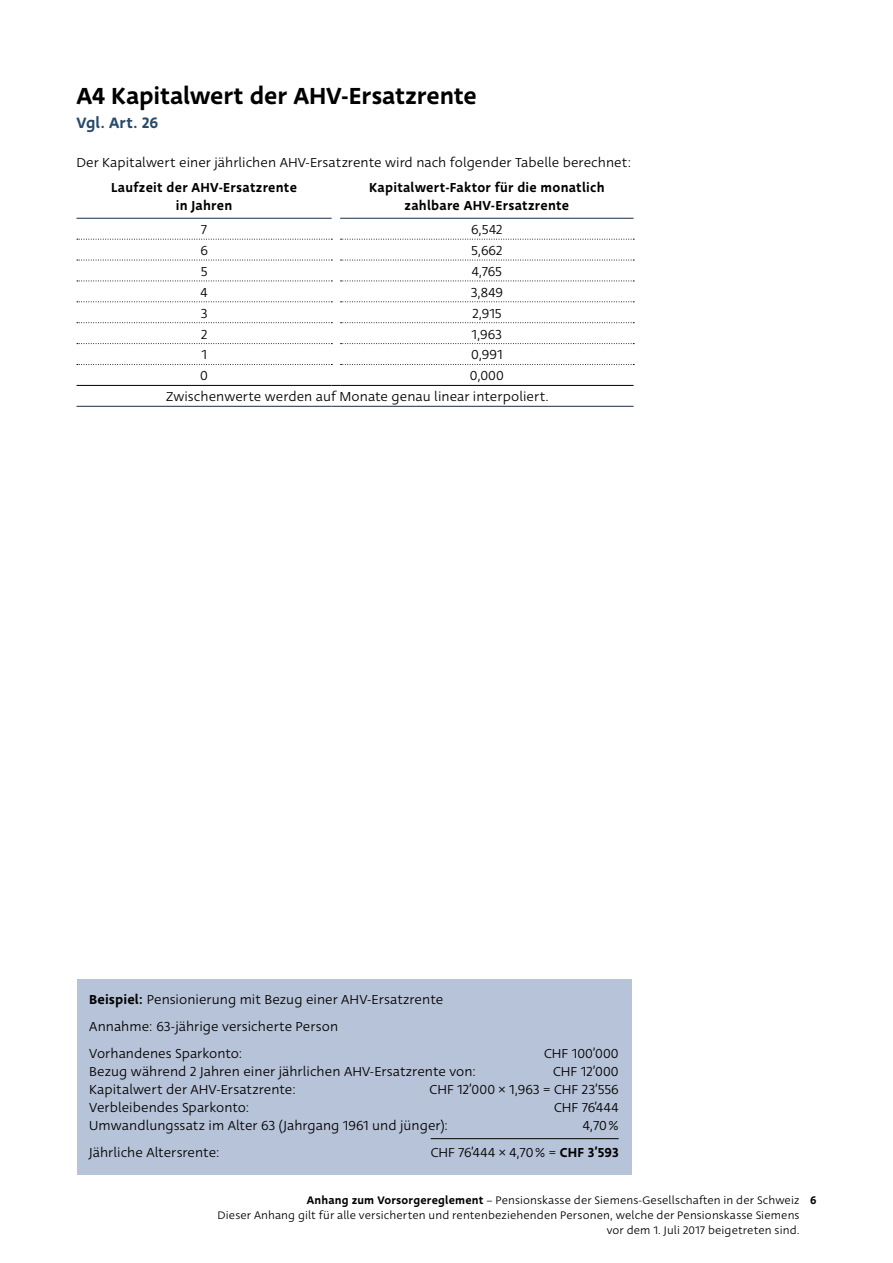
<style>
.page{position:relative;width:893px;height:1263px;background:#fff}
.page>*{position:absolute;margin:0;border:0;box-sizing:border-box;transform-origin:0 0}
.t1{font:500 25.5px "Deva Ideal";letter-spacing:-.005em;color:#000}
.t2{font:500 16.5px "Deva Ideal";letter-spacing:.005em;color:#274969}
.t3{font:14.25px/27px "Deva Ideal";letter-spacing:.005em;color:#000}
.t4{font:500 14.25px/18px "Deva Ideal";letter-spacing:.02em;color:#000;text-align:center}
.t5{font:12px "Deva Ideal";letter-spacing:.01em;color:#000}
.s1{font-weight:500}
</style>
<div class="page">
<svg style="left:77px;top:239px;width:255px;height:1px"></svg>
<svg style="left:341px;top:239px;width:293px;height:1px"></svg>
<svg style="left:77px;top:260px;width:255px;height:1px"></svg>
<svg style="left:341px;top:260px;width:293px;height:1px"></svg>
<svg style="left:77px;top:281px;width:255px;height:1px"></svg>
<svg style="left:341px;top:281px;width:293px;height:1px"></svg>
<svg style="left:77px;top:301px;width:255px;height:1px"></svg>
<svg style="left:341px;top:301px;width:293px;height:1px"></svg>
<svg style="left:77px;top:322px;width:255px;height:1px"></svg>
<svg style="left:341px;top:322px;width:293px;height:1px"></svg>
<svg style="left:77px;top:343px;width:255px;height:1px"></svg>
<svg style="left:341px;top:343px;width:293px;height:1px"></svg>
<svg style="left:77px;top:364px;width:255px;height:1px"></svg>
<svg style="left:341px;top:364px;width:293px;height:1px"></svg>
<hr style="left:77px;top:385px;width:255px;height:1px;background:#000">
<hr style="left:340px;top:385px;width:294px;height:1px;background:#000">
<hr style="left:77px;top:218px;width:255px;height:1px;background:#25364d">
<hr style="left:340px;top:218px;width:294px;height:1px;background:#25364d">
<hr style="left:77px;top:406px;width:255px;height:1px;background:#25364d">
<hr style="left:340px;top:406px;width:294px;height:1px;background:#25364d">
<div style="left:77px;top:979px;width:554px;height:196px;background:#b7c3d8"></div>
<hr style="left:431px;top:1138px;width:188px;height:1px;background:#000">
<h1 class="t1" style="left:77px;top:78px;width:402px">A4 Kapitalwert der AHV-Ersatzrente</h1>
<p class="t2" style="left:77px;top:111px;width:83px">Vgl. Art. 26</p>
<p class="t3" style="left:77px;top:149px;width:556px">Der Kapitalwert einer jährlichen AHV-Ersatzrente wird nach folgender Tabelle berechnet:</p>
<p class="t4" style="left:111px;top:178px;width:187px">Laufzeit der AHV-Ersatzrente in Jahren</p>
<p class="t4" style="left:369px;top:178px;width:237px">Kapitalwert-Faktor für die monatlich zahlbare AHV-Ersatzrente</p>
<p class="t3" style="left:201px;top:216px;width:8px">7</p>
<p class="t3" style="left:471px;top:216px;width:33px">6,542</p>
<p class="t3" style="left:200px;top:237px;width:9px">6</p>
<p class="t3" style="left:471px;top:237px;width:33px">5,662</p>
<p class="t3" style="left:201px;top:258px;width:8px">5</p>
<p class="t3" style="left:472px;top:258px;width:32px">4,765</p>
<p class="t3" style="left:201px;top:279px;width:9px">4</p>
<p class="t3" style="left:471px;top:279px;width:34px">3,849</p>
<p class="t3" style="left:201px;top:300px;width:8px">3</p>
<p class="t3" style="left:472px;top:300px;width:31px">2,915</p>
<p class="t3" style="left:201px;top:321px;width:8px">2</p>
<p class="t3" style="left:472px;top:321px;width:32px">1,963</p>
<p class="t3" style="left:201px;top:342px;width:7px">1</p>
<p class="t3" style="left:471px;top:342px;width:33px">0,991</p>
<p class="t3" style="left:200px;top:363px;width:9px">0</p>
<p class="t3" style="left:166px;top:366px;width:384px;line-height:20.9px;text-indent:304px">0,000<br>Zwischenwerte werden auf Monate genau linear interpoliert.</p>
<p class="t3" style="left:89px;top:986px;width:355px"><span class="s1">Beispiel:</span> Pensionierung mit Bezug einer AHV-Ersatzrente<br>Annahme: 63-jährige versicherte Person<br>Vorhandenes Sparkonto:</p>
<p class="t3" style="left:544px;top:1040px;width:76px">CHF 100’000</p>
<p class="t3" style="left:89px;top:1058px;width:388px">Bezug während 2 Jahren einer jährlichen AHV-Ersatzrente von:</p>
<p class="t3" style="left:553px;top:1058px;width:67px">CHF 12’000</p>
<p class="t3" style="left:89px;top:1076px;width:208px">Kapitalwert der AHV-Ersatzrente:</p>
<p class="t3" style="left:430px;top:1076px;width:191px">CHF 12’000 × 1,963 = CHF 23’556</p>
<p class="t3" style="left:89px;top:1094px;width:162px">Verbleibendes Sparkonto:</p>
<p class="t3" style="left:554px;top:1094px;width:66px">CHF 76’444</p>
<p class="t3" style="left:89px;top:1112px;width:360px">Umwandlungssatz im Alter 63 (Jahrgang 1961 und jünger):</p>
<p class="t3" style="left:583px;top:1112px;width:37px">4,70%</p>
<p class="t3" style="left:89px;top:1139px;width:132px">Jährliche Altersrente:</p>
<p class="t3" style="left:431px;top:1139px;width:189px">CHF 76’444 × 4,70% = <span class="s1">CHF 3’593</span></p>
<p class="t5" style="left:307px;top:1193px;width:511px"><span class="s1">Anhang zum Vorsorgereglement</span> – Pensionskasse der Siemens-Gesellschaften in der Schweiz <span class="s1">6</span></p>
<p class="t5" style="left:218px;top:1208px;width:583px">Dieser Anhang gilt für alle versicherten und rentenbeziehenden Personen, welche der Pensionskasse Siemens</p>
<p class="t5" style="left:607px;top:1223px;width:194px">vor dem 1. Juli 2017 beigetreten sind.</p>
</div>
